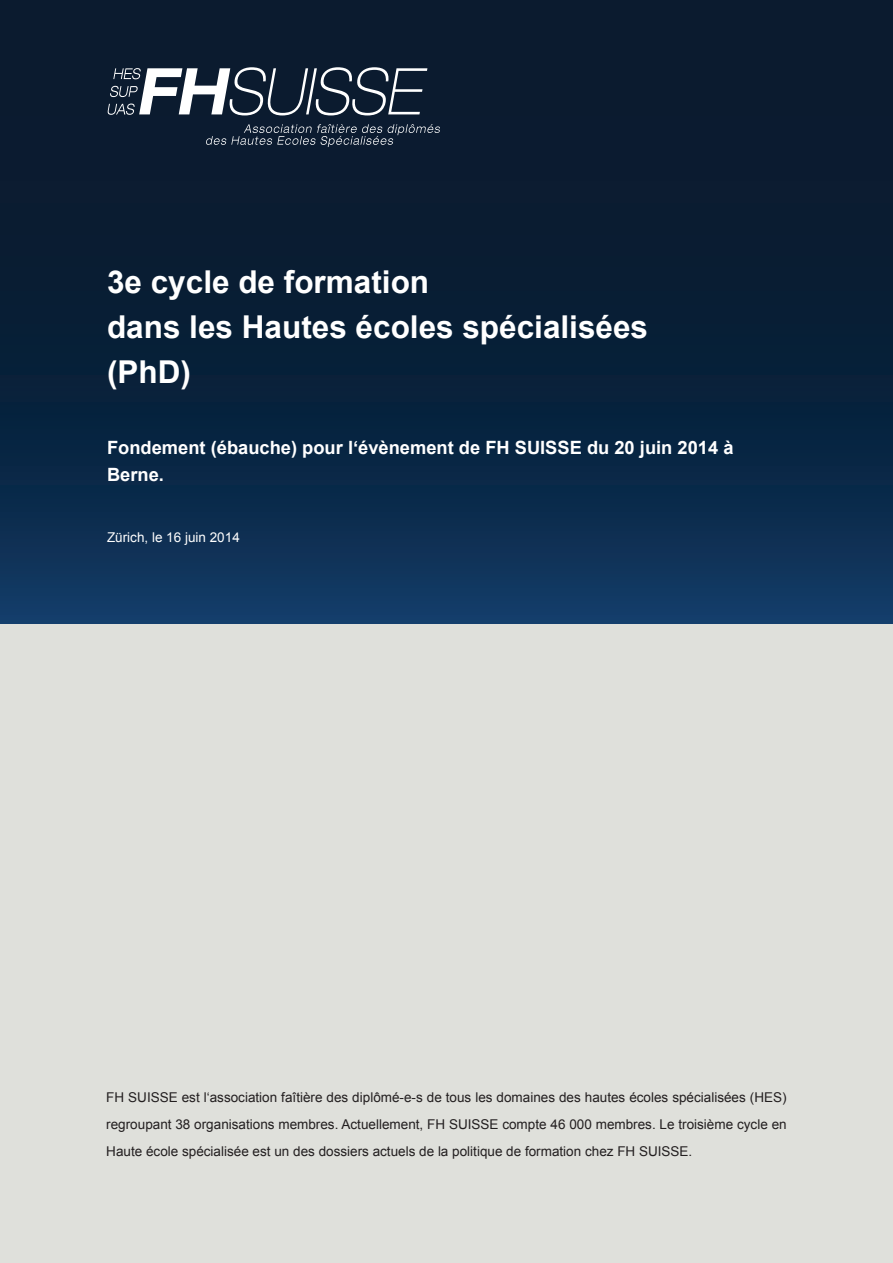
<style>
.page{position:relative;width:893px;height:1263px;background:#dfe0db}
.page>*{position:absolute;margin:0;border:0;box-sizing:border-box;transform-origin:0 0}
.t1{font:700 31.5px/45px "Arial";color:#fff}
.t2{font:700 18.3px/27px "Arial";color:#fff}
.t3{font:13.5px/27px "Arial";color:#231f20;text-align:justify}
.t4{font:13.5px "Arial";color:#fff}
</style>
<div class="page">
<svg style="left:0;top:0;width:893px;height:623px;background:#0a223d"></svg>
<svg style="left:107px;top:67px;width:320px;height:48px;background:#4c5866"></svg>
<svg style="left:206px;top:124px;width:234px;height:23px;background:#2b394b"></svg>
<h1 class="t1" style="left:107px;top:260px;width:543px">3e cycle de formation<br>dans les Hautes écoles spécialisées (PhD)</h1>
<h2 class="t2" style="left:107px;top:435px;width:628px">Fondement (ébauche) pour l‘évènement de FH SUISSE du 20 juin 2014 à<br>Berne.</h2>
<p class="t4" style="left:107px;top:528px;width:134px">Zürich, le 16 juin 2014</p>
<p class="t3" style="left:106px;top:1083px;width:682px">FH SUISSE est l‘association faîtière des diplômé-e-s de tous les domaines des hautes écoles spécialisées (HES) regroupant 38 organisations membres. Actuellement, FH SUISSE compte 46 000 membres. Le troisième cycle en Haute école spécialisée est un des dossiers actuels de la politique de formation chez FH SUISSE.</p>
</div>
